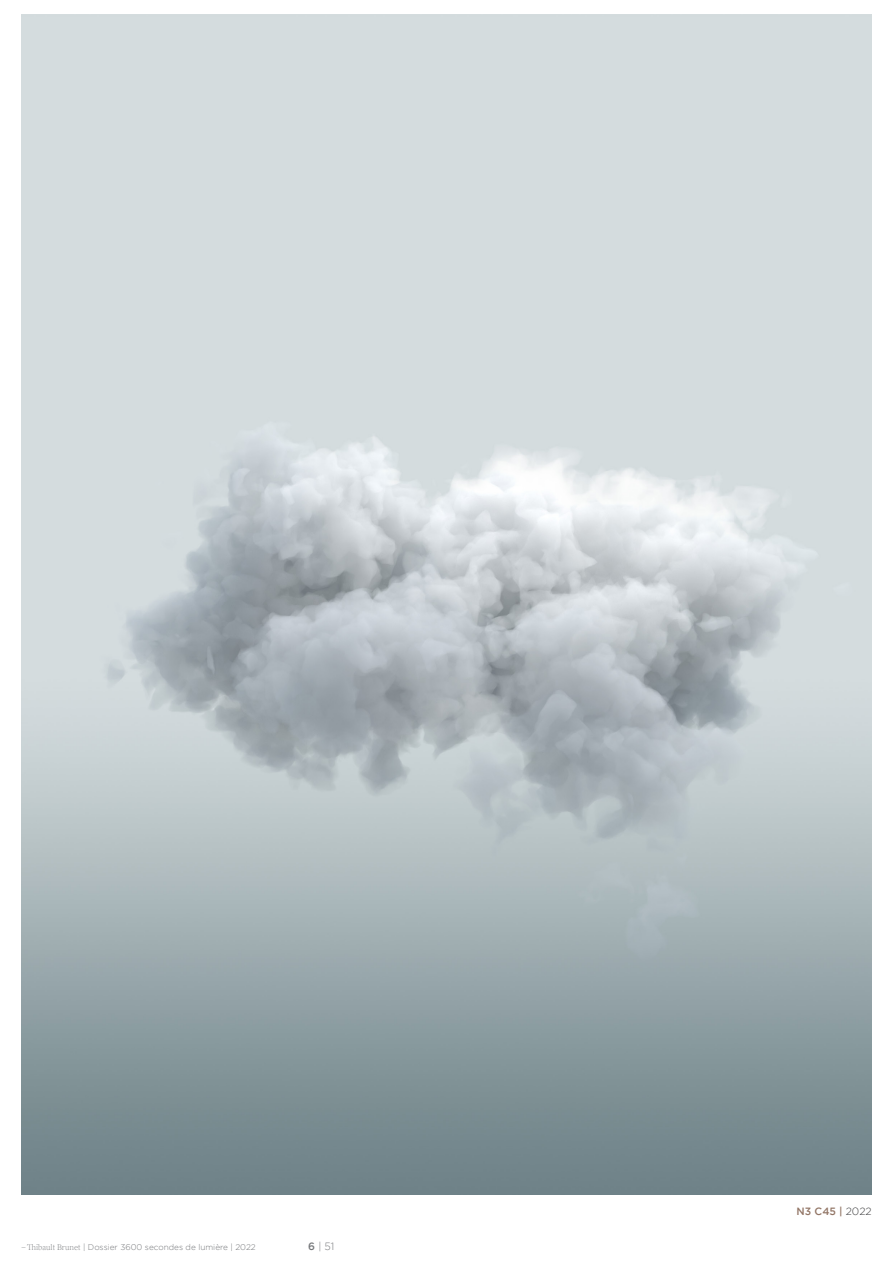
<style>
.page{position:relative;width:893px;height:1263px;background:#fff}
.page>*{position:absolute;margin:0;border:0;box-sizing:border-box;transform-origin:0 0}
.Légende_img{font:500 10.5px "Gotham";color:#927565}
.Folio{font:300 10.5px "Gotham";color:#76787b}
.Folio-2{font:300 8.25px "Gotham";color:#76787b}
.s1{font-family:"Inferi"}
.s2{font-weight:500}
.s3{font-weight:300;color:#3e3e3f}
</style>
<div class="page">
<p class="Folio-2" style="left:21px;top:1242px;width:236px"><span class="s1">–Thibault Brunet</span> | Dossier 3600 secondes de lumière | 2022</p>
<p class="Folio" style="left:308px;top:1240px;width:28px"><span class="s2">6</span> | 51</p>
<p class="Légende_img" style="left:797px;top:1205px;width:77px">N3 C45 | <span class="s3">2022</span></p>
</div>
